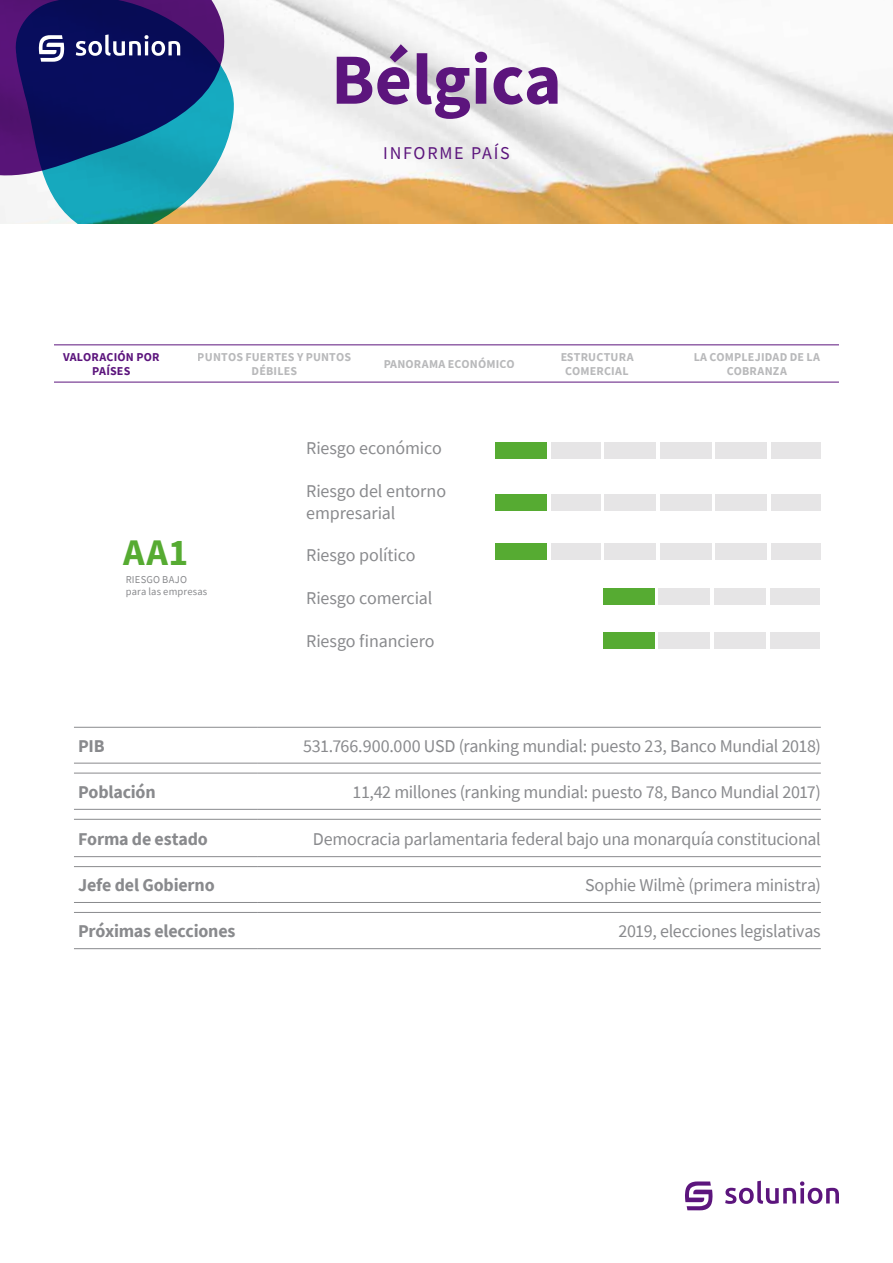
<style>
.page{position:relative;width:893px;height:1263px;background:#fff}
.page>*{position:absolute;margin:0;border:0;box-sizing:border-box;transform-origin:0 0}
.t1{font:700 72px "Source Sans Pro";color:#5c157d}
.t2{font:700 37.5px "Source Sans Pro";color:#56ab32}
.t3{font:18px/21.5px "Source Sans Pro";letter-spacing:-.015em;color:#898a8d}
.t4{font:700 18px "Source Sans Pro";letter-spacing:-.01em;color:#898a8d}
.t5{font:18px "Source Sans Pro";letter-spacing:.1em;color:#5c157d}
.t6{font:700 12px/14.4px "Source Sans Pro";letter-spacing:.015em;color:#898a8d;text-align:center}
.t7{font:700 12px/14.4px "Source Sans Pro";letter-spacing:.015em;color:#5c157d;text-align:center}
.t8{font:10.5px/12.6px "Source Sans Pro";letter-spacing:.02em;color:#898a8d}
</style>
<div class="page">
<svg style="left:725px;top:1181px;width:114px;height:23px"></svg>
<svg style="left:685px;top:1181px;width:28px;height:29px"></svg>
<img style="left:0;top:0;width:893px;height:223px">
<div style="left:603px;top:588px;width:52px;height:16px;background:#56ab32"></div>
<div style="left:603px;top:632px;width:52px;height:16px;background:#56ab32"></div>
<div style="left:770px;top:588px;width:49px;height:16px;background:#e6e5e6"></div>
<div style="left:770px;top:632px;width:49px;height:16px;background:#e6e5e6"></div>
<div style="left:714px;top:588px;width:52px;height:16px;background:#e6e5e6"></div>
<div style="left:714px;top:632px;width:52px;height:16px;background:#e6e5e6"></div>
<div style="left:659px;top:588px;width:51px;height:16px;background:#e6e5e6"></div>
<div style="left:659px;top:632px;width:51px;height:16px;background:#e6e5e6"></div>
<div style="left:604px;top:442px;width:52px;height:16px;background:#e6e5e6"></div>
<div style="left:604px;top:494px;width:52px;height:16px;background:#e6e5e6"></div>
<div style="left:604px;top:543px;width:52px;height:16px;background:#e6e5e6"></div>
<div style="left:660px;top:442px;width:51px;height:16px;background:#e6e5e6"></div>
<div style="left:660px;top:494px;width:51px;height:16px;background:#e6e5e6"></div>
<div style="left:660px;top:543px;width:51px;height:16px;background:#e6e5e6"></div>
<div style="left:771px;top:442px;width:50px;height:16px;background:#e6e5e6"></div>
<div style="left:771px;top:494px;width:50px;height:16px;background:#e6e5e6"></div>
<div style="left:771px;top:543px;width:50px;height:16px;background:#e6e5e6"></div>
<div style="left:551px;top:442px;width:49px;height:16px;background:#e6e5e6"></div>
<div style="left:551px;top:494px;width:49px;height:16px;background:#e6e5e6"></div>
<div style="left:551px;top:543px;width:49px;height:16px;background:#e6e5e6"></div>
<div style="left:715px;top:442px;width:52px;height:16px;background:#e6e5e6"></div>
<div style="left:715px;top:494px;width:52px;height:16px;background:#e6e5e6"></div>
<div style="left:715px;top:543px;width:52px;height:16px;background:#e6e5e6"></div>
<div style="left:495px;top:442px;width:51px;height:16px;background:#56ab32"></div>
<div style="left:495px;top:494px;width:51px;height:16px;background:#56ab32"></div>
<div style="left:495px;top:543px;width:51px;height:16px;background:#56ab32"></div>
<hr style="left:54px;top:344px;width:785px;height:1px;background:#5c157d">
<hr style="left:54px;top:382px;width:785px;height:1px;background:#5c157d">
<hr style="left:74px;top:727px;width:183px;height:1px;background:#898a8d">
<hr style="left:257px;top:727px;width:564px;height:1px;background:#898a8d">
<hr style="left:74px;top:763px;width:183px;height:1px;background:#898a8d">
<hr style="left:74px;top:773px;width:183px;height:1px;background:#898a8d">
<hr style="left:74px;top:809px;width:183px;height:1px;background:#898a8d">
<hr style="left:74px;top:819px;width:183px;height:1px;background:#898a8d">
<hr style="left:74px;top:856px;width:183px;height:1px;background:#898a8d">
<hr style="left:74px;top:866px;width:183px;height:1px;background:#898a8d">
<hr style="left:74px;top:902px;width:183px;height:1px;background:#898a8d">
<hr style="left:74px;top:912px;width:183px;height:1px;background:#898a8d">
<hr style="left:74px;top:948px;width:183px;height:1px;background:#898a8d">
<hr style="left:257px;top:763px;width:564px;height:1px;background:#898a8d">
<hr style="left:257px;top:773px;width:564px;height:1px;background:#898a8d">
<hr style="left:257px;top:809px;width:564px;height:1px;background:#898a8d">
<hr style="left:257px;top:819px;width:564px;height:1px;background:#898a8d">
<hr style="left:257px;top:856px;width:564px;height:1px;background:#898a8d">
<hr style="left:257px;top:866px;width:564px;height:1px;background:#898a8d">
<hr style="left:257px;top:902px;width:564px;height:1px;background:#898a8d">
<hr style="left:257px;top:912px;width:564px;height:1px;background:#898a8d">
<hr style="left:257px;top:948px;width:564px;height:1px;background:#898a8d">
<svg style="left:13px;top:0;width:223px;height:223px"></svg>
<svg style="left:0;top:0;width:230px;height:179px;background:#25377a"></svg>
<h1 class="t1" style="left:331px;top:39px;width:232px">Bélgica</h1>
<p class="t5" style="left:383px;top:144px;width:128px">INFORME PAÍS</p>
<p class="t7" style="left:63px;top:349px;width:98px">VALORACIÓN POR<br>PAÍSES</p>
<p class="t6" style="left:383px;top:356px;width:133px">PANORAMA ECONÓMICO</p>
<p class="t6" style="left:198px;top:349px;width:155px">PUNTOS FUERTES Y PUNTOS<br>DÉBILES</p>
<p class="t6" style="left:560px;top:349px;width:75px">ESTRUCTURA<br>COMERCIAL</p>
<p class="t6" style="left:693px;top:349px;width:128px">LA COMPLEJIDAD DE LA<br>COBRANZA</p>
<h2 class="t2" style="left:123px;top:531px;width:67px">AA1</h2>
<p class="t8" style="left:126px;top:573px;width:83px">RIESGO BAJO para las empresas</p>
<p class="t3" style="left:306px;top:438px;width:137px">Riesgo económico</p>
<p class="t3" style="left:306px;top:480px;width:141px">Riesgo del entorno empresarial</p>
<p class="t3" style="left:306px;top:545px;width:111px">Riesgo político</p>
<p class="t3" style="left:306px;top:588px;width:128px">Riesgo comercial</p>
<p class="t3" style="left:306px;top:630px;width:130px">Riesgo financiero</p>
<p class="t4" style="left:78px;top:736px;width:28px">PIB</p>
<p class="t3" style="left:303px;top:735px;width:519px">531.766.900.000 USD (ranking mundial: puesto 23, Banco Mundial 2018)</p>
<p class="t4" style="left:78px;top:782px;width:79px">Población</p>
<p class="t3" style="left:353px;top:781px;width:470px">11,42 millones (ranking mundial: puesto 78, Banco Mundial 2017)</p>
<p class="t4" style="left:78px;top:829px;width:131px">Forma de estado</p>
<p class="t3" style="left:313px;top:828px;width:509px">Democracia parlamentaria federal bajo una monarquía constitucional</p>
<p class="t4" style="left:78px;top:875px;width:138px">Jefe del Gobierno</p>
<p class="t3" style="left:585px;top:875px;width:237px">Sophie Wilmè (primera ministra)</p>
<p class="t4" style="left:78px;top:921px;width:159px">Próximas elecciones</p>
<p class="t3" style="left:618px;top:921px;width:204px">2019, elecciones legislativas</p>
</div>
